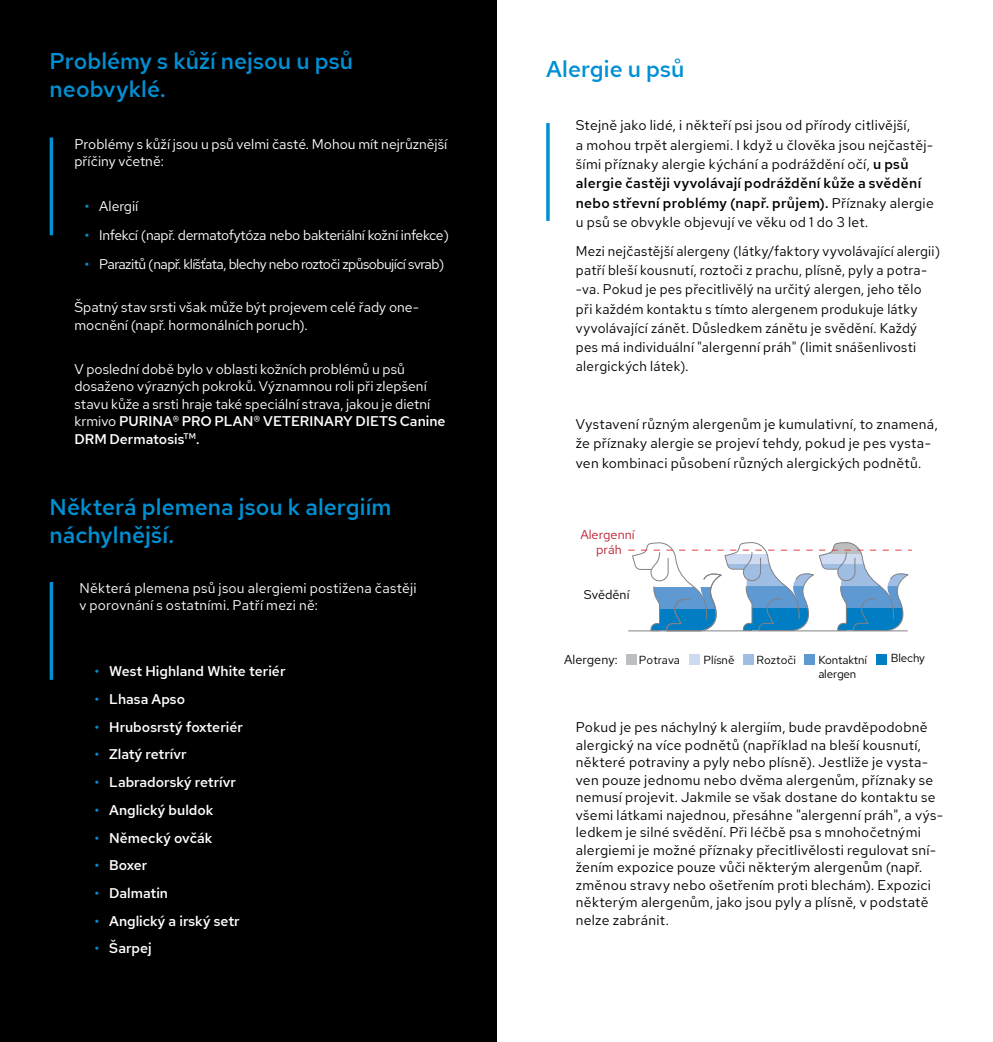
<style>
.page{position:relative;width:993px;height:1042px;background:#fff}
.page>*{position:absolute;margin:0;border:0;box-sizing:border-box;transform-origin:0 0}
.t1{font:500 22.75px/27.3px "Red Hat Text";letter-spacing:.005em;color:#0090d4}
.t2{font:14px/19.2px "Red Hat Text";letter-spacing:.02em;color:#000}
.t3{font:14px/17.5px "Red Hat Text";color:#fff}
.t4{font:500 14px "Red Hat Text";color:#fff}
.t5{font:14px "Red Hat Text";letter-spacing:-.04em;color:#fff}
.t6{font:14px "Red Hat Text";letter-spacing:-.02em;color:#fff}
.t7{font:12.78px "Red Hat Text";color:#000}
.t8{font:12.78px/15.2px "Red Hat Text";color:#be1e2d;text-align:center}
.t9{font:11.72px "Red Hat Text";letter-spacing:-.015em;color:#000}
.s1{font-weight:500;color:#0090d4}
.s2{font-weight:500}
.s3{color:#0090d4}
</style>
<div class="page">
<div style="left:0;top:0;width:496px;height:1042px;background:#000"></div>
<div style="left:626px;top:654px;width:11px;height:11px;background:#bcbec0"></div>
<div style="left:688px;top:654px;width:11px;height:11px;background:#cddaf0"></div>
<div style="left:742px;top:654px;width:11px;height:11px;background:#a0bde3"></div>
<div style="left:804px;top:654px;width:10px;height:11px;background:#5f99d2"></div>
<div style="left:875px;top:654px;width:11px;height:11px;background:#007dc3"></div>
<svg style="left:628px;top:542px;width:283px;height:89px"></svg>
<hr style="left:628px;top:630px;width:279px;height:1px;background:#808285">
<hr style="left:546px;top:123px;width:3px;height:98px;background:#0090d4">
<hr style="left:50px;top:137px;width:3px;height:98px;background:#0090d4">
<hr style="left:50px;top:582px;width:3px;height:98px;background:#0090d4">
<h1 class="t1" style="left:50px;top:47px;width:305px">Problémy s kůží nejsou u psů neobvyklé.</h1>
<p class="t3" style="left:74px;top:135px;width:374px">Problémy s kůží jsou u psů velmi časté. Mohou mít nejrůznější příčiny včetně:</p>
<p class="t3" style="left:84px;top:197px;width:55px"><span class="s1">•</span> Alergií</p>
<p class="t6" style="left:84px;top:226px;width:366px"><span class="s1">•</span> Infekcí (např. dermatofytóza nebo bakteriální kožní infekce)</p>
<p class="t5" style="left:84px;top:254px;width:361px"><span class="s1">•</span> Parazitů (např. klíšťata, blechy nebo roztoči způsobující svrab)</p>
<p class="t3" style="left:74px;top:298px;width:346px">Špatný stav srsti však může být projevem celé řady one&shy;mocnění (např. hormonálních poruch).</p>
<p class="t3" style="left:74px;top:360px;width:372px">V poslední době bylo v oblasti kožních problémů u psů dosaženo výrazných pokroků. Významnou roli při zlepšení stavu kůže a srsti hraje také speciální strava, jakou je dietní krmivo <span class="s2">PURINA® PRO PLAN® VETERINARY DIETS Canine DRM Dermatosis</span><sup>TM</sup><span class="s2">.</span></p>
<h1 class="t1" style="left:50px;top:493px;width:343px">Některá plemena jsou k alergiím náchylnější.</h1>
<p class="t3" style="left:79px;top:579px;width:338px;line-height:16.8px">Některá plemena psů jsou alergiemi postižena častěji v porovnání s ostatními. Patří mezi ně:</p>
<p class="t4" style="left:94px;top:662px;width:193px"><span class="s3">•</span> West Highland White teriér</p>
<p class="t4" style="left:94px;top:690px;width:92px"><span class="s3">•</span> Lhasa Apso</p>
<p class="t4" style="left:94px;top:717px;width:150px"><span class="s3">•</span> Hrubosrstý foxteriér</p>
<p class="t4" style="left:94px;top:745px;width:94px"><span class="s3">•</span> Zlatý retrívr</p>
<p class="t4" style="left:94px;top:773px;width:143px"><span class="s3">•</span> Labradorský retrívr</p>
<p class="t4" style="left:94px;top:800px;width:120px"><span class="s3">•</span> Anglický buldok</p>
<p class="t4" style="left:94px;top:828px;width:119px"><span class="s3">•</span> Německý ovčák</p>
<p class="t4" style="left:94px;top:856px;width:54px"><span class="s3">•</span> Boxer</p>
<p class="t4" style="left:94px;top:884px;width:75px"><span class="s3">•</span> Dalmatin</p>
<p class="t4" style="left:94px;top:911px;width:147px"><span class="s3">•</span> Anglický a irský setr</p>
<p class="t4" style="left:94px;top:939px;width:59px"><span class="s3">•</span> Šarpej</p>
<h1 class="t1" style="left:546px;top:55px;width:140px">Alergie u psů</h1>
<p class="t2" style="left:575px;top:116px;width:359px">Stejně jako lidé, i někteří psi jsou od přírody citlivější,<br>a mohou trpět alergiemi. I když u člověka jsou nejčastěj&shy;šími příznaky alergie kýchání a podráždění očí, <span class="s2">u psů alergie častěji vyvolávají podráždění kůže a svědění nebo střevní problémy (např. průjem).</span> Příznaky alergie u psů se obvykle objevují ve věku od 1 do 3 let.</p>
<p class="t2" style="left:575px;top:241px;width:366px">Mezi nejčastější alergeny (látky/faktory vyvolávající alergii) patří bleší kousnutí, roztoči z prachu, plísně, pyly a potra--va. Pokud je pes přecitlivělý na určitý alergen, jeho tělo při každém kontaktu s tímto alergenem produkuje látky vyvolávající zánět. Důsledkem zánětu je svědění. Každý pes má individuální "alergenní práh" (limit snášenlivosti alergických látek).</p>
<p class="t2" style="left:575px;top:414px;width:363px">Vystavení různým alergenům je kumulativní, to znamená, že příznaky alergie se projeví tehdy, pokud je pes vysta&shy;ven kombinaci působení různých alergických podnětů.</p>
<p class="t8" style="left:580px;top:527px;width:56px">Alergenní práh</p>
<p class="t7" style="left:583px;top:586px;width:47px">Svědění</p>
<p class="t7" style="left:564px;top:651px;width:55px">Alergeny:</p>
<p class="t9" style="left:638px;top:652px;width:42px">Potrava</p>
<p class="t9" style="left:703px;top:652px;width:32px">Plísně</p>
<p class="t9" style="left:756px;top:652px;width:41px">Roztoči</p>
<p class="t9" style="left:818px;top:652px;width:50px">Kontaktní</p>
<p class="t9" style="left:890px;top:650px;width:36px">Blechy</p>
<p class="t9" style="left:818px;top:666px;width:40px">alergen</p>
<p class="t2" style="left:575px;top:718px;width:368px;line-height:17.5px">Pokud je pes náchylný k alergiím, bude pravděpodobně alergický na více podnětů (například na bleší kousnutí, některé potraviny a pyly nebo plísně). Jestliže je vysta&shy;ven pouze jednomu nebo dvěma alergenům, příznaky se nemusí projevit. Jakmile se však dostane do kontaktu se všemi látkami najednou, přesáhne "alergenní práh", a výs&shy;ledkem je silné svědění. Při léčbě psa s mnohočetnými alergiemi je možné příznaky přecitlivělosti regulovat sní&shy;žením expozice pouze vůči některým alergenům (např. změnou stravy nebo ošetřením proti blechám). Expozici některým alergenům, jako jsou pyly a plísně, v podstatě nelze zabránit.</p>
</div>
